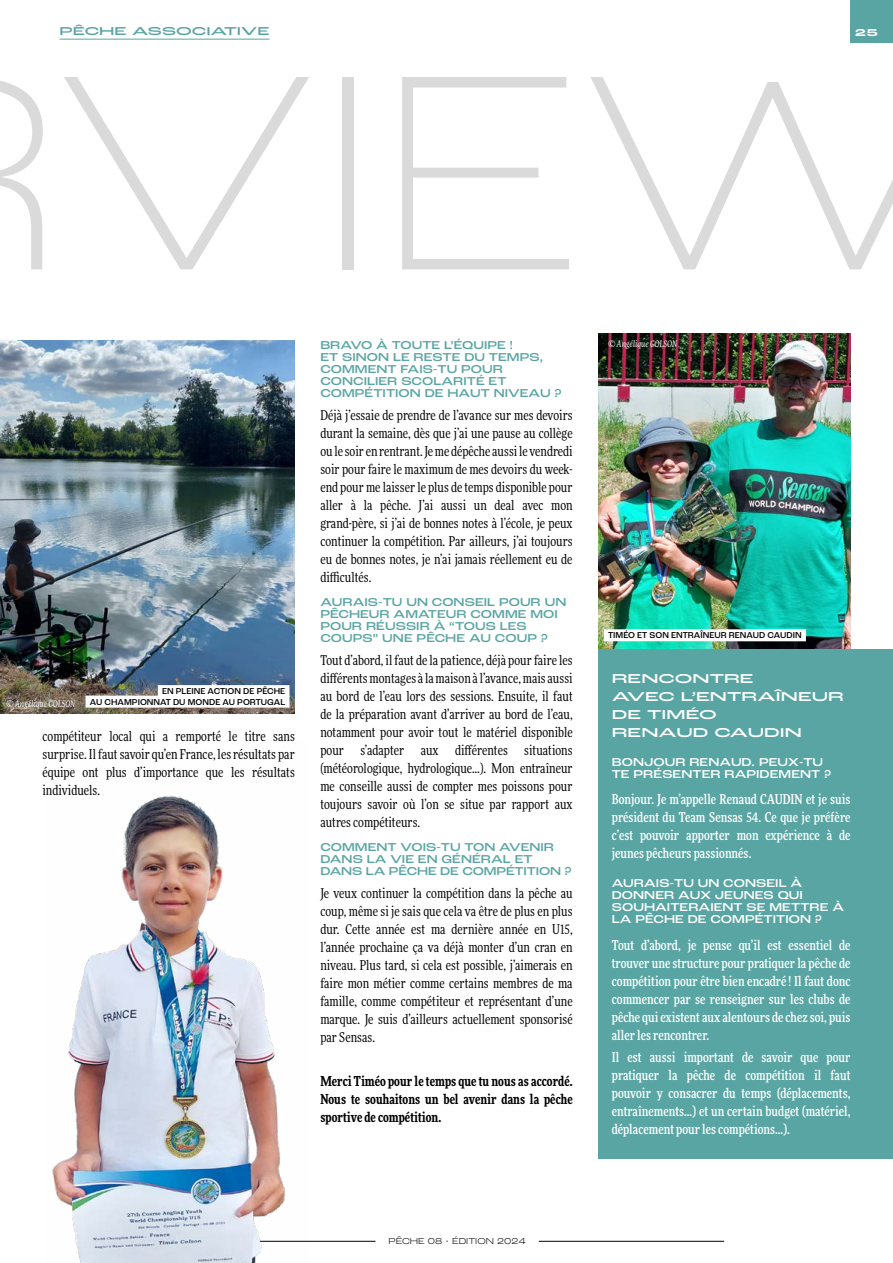
<style>
.page{position:relative;width:893px;height:1263px;background:#fff}
.page>*{position:absolute;margin:0;border:0;box-sizing:border-box;transform-origin:0 0}
.t1{font:200 expanded 292.35px "Roc Grotesk";color:#dadada;scale:.95 1}
.t2{font:condensed 13.5px/18px "More Pro";letter-spacing:.005em;color:#000;text-align:justify}
.t3{font:500 condensed 13.5px/18px "More Pro";letter-spacing:.005em;color:#fff;text-align:justify}
.t4{font:700 condensed 13.5px/18px "More Pro";letter-spacing:.005em;color:#000;text-align:justify}
.t5{font:500 13.5px/18px "Roc Grotesk Extra Wide";letter-spacing:.005em;color:#fff}
.t6{font:500 expanded 12px/12px "Roc Grotesk";letter-spacing:.005em;color:#59a5a3}
.t7{font:500 expanded 12px/12px "Roc Grotesk";letter-spacing:.005em;color:#fff}
.t8{font:500 12px "Roc Grotesk Extra Wide";letter-spacing:.005em;color:#59a5a3}
.t9{font:700 10.5px "Roc Grotesk Extra Wide";color:#fff}
.t10{font:500 9px/10.5px "Roc Grotesk";letter-spacing:.005em;color:#000;text-align:right}
.t11{font:italic condensed 9px "More Pro";letter-spacing:.005em;color:#fff}
.t12{font:300 expanded 9px "Roc Grotesk";color:#000}
</style>
<div class="page">
<hr style="left:60px;top:39px;width:210px;height:1px;background:#59a5a3">
<div style="left:850px;top:0;width:43px;height:43px;background:#59a5a3"></div>
<hr style="left:190px;top:1241px;width:185px;height:1px;background:#000">
<hr style="left:539px;top:1241px;width:185px;height:1px;background:#000">
<img style="left:0;top:340px;width:295px;height:373px">
<img style="left:598px;top:334px;width:252px;height:315px">
<div style="left:604px;top:629px;width:202px;height:12px;background:#fff"></div>
<div style="left:158px;top:685px;width:131px;height:12px;background:#fff"></div>
<div style="left:86px;top:696px;width:203px;height:12px;background:#fff"></div>
<img style="left:52px;top:795px;width:256px;height:468px">
<div style="left:598px;top:649px;width:295px;height:509px;background:#59a5a3"></div>
<p class="t8" style="left:60px;top:23px;width:211px">PÊCHE ASSOCIATIVE</p>
<p class="t9" style="left:855px;top:26px;width:25px">25</p>
<h1 class="t1" style="left:56px;top:-7px;width:956px">VIEW</h1>
<p class="t11" style="left:6px;top:698px;width:70px">© Angélique COLSON</p>
<p class="t10" style="left:90px;top:686px;width:197px">EN PLEINE ACTION DE PÊCHE<br>AU CHAMPIONNAT DU MONDE AU PORTUGAL</p>
<p class="t2" style="left:43px;top:727px;width:254px">compétiteur local qui a remporté le titre sans surprise. Il faut savoir qu’en France, les résultats par équipe ont plus d’importance que les résultats individuels.</p>
<p class="t6" style="left:320px;top:340px;width:243px">BRAVO À TOUTE L’ÉQUIPE !<br>ET SINON LE RESTE DU TEMPS,<br>COMMENT FAIS-TU POUR<br>CONCILIER SCOLARITÉ ET<br>COMPÉTITION DE HAUT NIVEAU ?</p>
<p class="t2" style="left:320px;top:405px;width:254px">Déjà j’essaie de prendre de l’avance sur mes devoirs durant la semaine, dès que j’ai une pause au collège ou le soir en rentrant. Je me dépêche aussi le vendredi soir pour faire le maximum de mes devoirs du week&shy;end pour me laisser le plus de temps disponible pour aller à la pêche. J’ai aussi un deal avec mon grand-père, si j’ai de bonnes notes à l’école, je peux continuer la compétition. Par ailleurs, j’ai toujours eu de bonnes notes, je n’ai jamais réellement eu de difficultés.</p>
<p class="t6" style="left:320px;top:597px;width:247px">AURAIS-TU UN CONSEIL POUR UN<br>PÊCHEUR AMATEUR COMME MOI<br>POUR RÉUSSIR À “TOUS LES<br>COUPS” UNE PÊCHE AU COUP ?</p>
<p class="t2" style="left:320px;top:650px;width:254px">Tout d’abord, il faut de la patience, déjà pour faire les différents montages à la maison à l’avance, mais aussi au bord de l’eau lors des sessions. Ensuite, il faut de la préparation avant d’arriver au bord de l’eau, notamment pour avoir tout le matériel disponible pour s’adapter aux différentes situations (météorologique, hydrologique…). Mon entraîneur me conseille aussi de compter mes poissons pour toujours savoir où l’on se situe par rapport aux autres compétiteurs.</p>
<p class="t6" style="left:320px;top:842px;width:253px">COMMENT VOIS-TU TON AVENIR<br>DANS LA VIE EN GÉNÉRAL ET<br>DANS LA PÊCHE DE COMPÉTITION ?</p>
<p class="t2" style="left:320px;top:883px;width:254px">Je veux continuer la compétition dans la pêche au coup, même si je sais que cela va être de plus en plus dur. Cette année est ma dernière année en U15, l’année prochaine ça va déjà monter d’un cran en niveau. Plus tard, si cela est possible, j’aimerais en faire mon métier comme certains membres de ma famille, comme compétiteur et représentant d’une marque. Je suis d’ailleurs actuellement sponsorisé par Sensas.</p>
<p class="t4" style="left:320px;top:1071px;width:254px">Merci Timéo pour le temps que tu nous as accordé.<br>Nous te souhaitons un bel avenir dans la pêche sportive de compétition.</p>
<p class="t11" style="left:608px;top:338px;width:70px">© Angélique COLSON</p>
<p class="t10" style="left:608px;top:630px;width:195px">TIMÉO ET SON ENTRAÎNEUR RENAUD CAUDIN</p>
<p class="t5" style="left:612px;top:670px;width:234px">RENCONTRE<br>AVEC L’ENTRAÎNEUR<br>DE TIMÉO<br>RENAUD CAUDIN</p>
<p class="t7" style="left:612px;top:756px;width:221px">BONJOUR RENAUD. PEUX-TU<br>TE PRÉSENTER RAPIDEMENT ?</p>
<p class="t3" style="left:612px;top:790px;width:240px">Bonjour. Je m’appelle Renaud CAUDIN et je suis président du Team Sensas 54. Ce que je préfère c’est pouvoir apporter mon expérience à de jeunes pêcheurs passionnés.</p>
<p class="t7" style="left:612px;top:877px;width:234px">AURAIS-TU UN CONSEIL À<br>DONNER AUX JEUNES QUI<br>SOUHAITERAIENT SE METTRE À<br>LA PÊCHE DE COMPÉTITION ?</p>
<p class="t3" style="left:612px;top:935px;width:240px">Tout d’abord, je pense qu’il est essentiel de trouver une structure pour pratiquer la pêche de compétition pour être bien encadré! Il faut donc commencer par se renseigner sur les clubs de pêche qui existent aux alentours de chez soi, puis aller les rencontrer.</p>
<p class="t3" style="left:612px;top:1047px;width:240px">Il est aussi important de savoir que pour pratiquer la pêche de compétition il faut pouvoir y consacrer du temps (déplacements, entraînements…) et un certain budget (matériel, déplacement pour les compétions…).</p>
<p class="t12" style="left:388px;top:1236px;width:139px">PÊCHE 08 • ÉDITION 2024</p>
</div>
